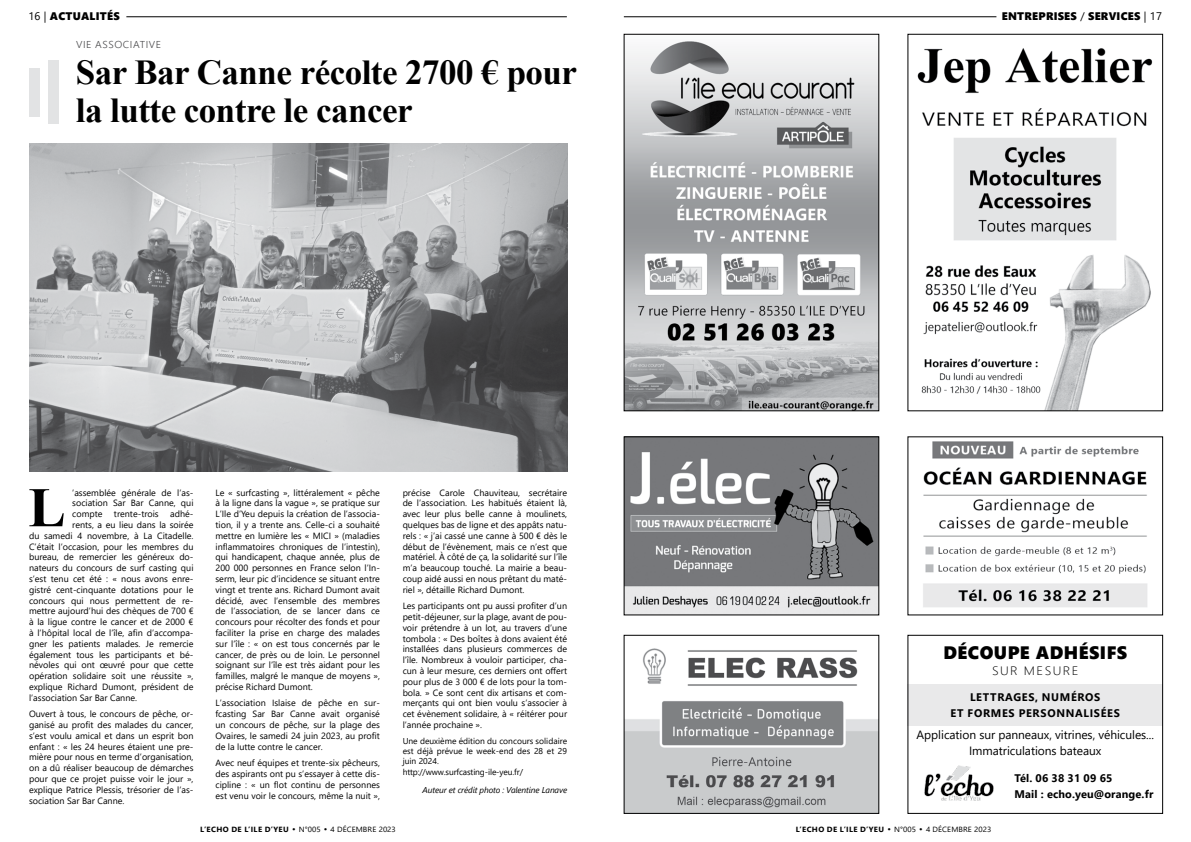
<style>
.page{position:relative;width:1191px;height:842px;background:#fff}
.page>*{position:absolute;margin:0;border:0;box-sizing:border-box;transform-origin:0 0}
.t1{font:700 56px "Times New Roman";color:#000}
.t2{font:700 35px/38px "Times New Roman";letter-spacing:-.015em;color:#000}
.t3{font:18px "Segoe UI Black";letter-spacing:.025em;color:#000}
.t4{font:300 12.2px "Segoe UI";color:#000;scale:1.1 1}
.t5{font:12px/15.8px "Segoe UI";letter-spacing:-.005em;color:#000;text-align:center}
.t6{font:700 11px/16.7px "Segoe UI";letter-spacing:.06em;color:#000;text-align:center}
.t7{font:700 11px/16px "Segoe UI";letter-spacing:.01em;color:#000}
.t8{font:11px "Segoe UI Black";letter-spacing:.02em;color:#000}
.t9{font:300 10px "Segoe UI";letter-spacing:.055em;color:#4d4d4f;scale:1.05 1}
.t10{font:9px/10.8px "Segoe UI";color:#000;text-align:justify}
.t11{font:8.5px/10.2px "Segoe UI";color:#000}
.t12{font:italic 8.5px "Segoe UI";letter-spacing:-.015em;color:#000}
.t13{font:700 7.5px "Segoe UI";letter-spacing:.045em;color:#000;scale:1.05 1}
.s1{font-family:"Segoe UI"}
.s2{font-weight:400}
</style>
<div class="page">
<hr style="left:624px;top:17px;width:372px;height:1px;background:#000">
<hr style="left:126px;top:17px;width:441px;height:1px;background:#000">
<img style="left:917px;top:48px;width:236px;height:361px">
<img style="left:626px;top:41px;width:251px;height:368px">
<div style="left:624px;top:34px;width:255px;height:377px;border:1px solid #000"></div>
<img style="left:626px;top:439px;width:251px;height:174px">
<div style="left:624px;top:437px;width:255px;height:178px;border:1px solid #000"></div>
<img style="left:626px;top:648px;width:251px;height:164px">
<div style="left:624px;top:635px;width:255px;height:179px;border:1px solid #000"></div>
<img style="left:923px;top:441px;width:225px;height:166px">
<div style="left:907px;top:684px;width:255px;height:42px;background:#e9e9ea"></div>
<div style="left:907px;top:635px;width:255px;height:179px;border:1px solid #000"></div>
<img style="left:924px;top:766px;width:70px;height:35px">
<div style="left:29px;top:68px;width:10px;height:48px;background:#e2e3e4"></div>
<div style="left:48px;top:61px;width:10px;height:63px;background:#e2e3e4"></div>
<img style="left:29px;top:144px;width:539px;height:327px">
<p class="t8" style="left:28px;top:8px;width:93px"><span class="s1">16 |</span> ACTUALITÉS</p>
<p class="t8" style="left:1002px;top:8px;width:162px">ENTREPRISES <span class="s1">/</span> SERVICES <span class="s1">| 17</span></p>
<p class="t9" style="left:76px;top:35px;width:32px">VIE ASSOCI</p>
<p class="t9" style="left:133px;top:35px;width:27px">ATIVE</p>
<h2 class="t2" style="left:76px;top:52px;width:503px">Sar Bar Canne récolte 2700 € pour la lutte contre le cancer</h2>
<h1 class="t1" style="left:28px;top:467px;width:39px">L</h1>
<p class="t10" style="left:215px;top:486px;width:166px">Le « surfcasting », littéralement « pêche à la ligne dans la vague », se pratique sur L’Ile d’Yeu depuis la création de l’associa&shy;tion, il y a trente ans. Celle-ci a souhaité mettre en lumière les « MICI » (maladies inflammatoires chroniques de l’intestin), qui handicapent, chaque année, plus de 200 000 personnes en France selon l’In&shy;serm, leur pic d’incidence se situant entre vingt et trente ans. Richard Dumont avait décidé, avec l’ensemble des membres de l’association, de se lancer dans ce concours pour récolter des fonds et pour faciliter la prise en charge des malades sur l’île : « on est tous concernés par le cancer, de près ou de loin. Le personnel soignant sur l’île est très aidant pour les familles, malgré le manque de moyens », précise Richard Dumont.</p>
<p class="t10" style="left:215px;top:697px;width:166px">L’association Islaise de pêche en sur&shy;fcasting Sar Bar Canne avait organisé un concours de pêche, sur la plage des Ovaires, le samedi 24 juin 2023, au profit de la lutte contre le cancer.</p>
<p class="t10" style="left:215px;top:757px;width:166px">Avec neuf équipes et trente-six pêcheurs, des aspirants ont pu s’essayer à cette dis&shy;cipline : « un flot continu de personnes est venu voir le concours, même la nuit »,</p>
<p class="t10" style="left:72px;top:486px;width:123px">’assemblée générale de l’as&shy;sociation Sar Bar Canne, qui compte</p>
<p class="t10" style="left:114px;top:508px;width:46px">trente-trois</p>
<p class="t10" style="left:170px;top:508px;width:25px">adhé-</p>
<p class="t10" style="left:72px;top:519px;width:123px">rents, a eu lieu dans la soirée</p>
<p class="t10" style="left:29px;top:529px;width:166px">du samedi 4 novembre, à La Citadelle.</p>
<p class="t10" style="left:29px;top:540px;width:166px">C’était l’occasion, pour les membres du</p>
<p class="t10" style="left:29px;top:551px;width:166px">bureau, de remercier les généreux do-</p>
<p class="t10" style="left:29px;top:562px;width:166px">nateurs du concours de surf casting qui</p>
<p class="t10" style="left:29px;top:573px;width:166px">s’est tenu cet été : « nous avons enre-</p>
<p class="t10" style="left:29px;top:583px;width:166px">gistré cent-cinquante dotations pour le</p>
<p class="t10" style="left:29px;top:594px;width:166px">concours qui nous permettent de re-</p>
<p class="t10" style="left:29px;top:605px;width:166px">mettre aujourd’hui des chèques de 700 €</p>
<p class="t10" style="left:29px;top:616px;width:166px">à la ligue contre le cancer et de 2000 €</p>
<p class="t10" style="left:29px;top:627px;width:166px">à l’hôpital local de l’île, afin d’accompa-</p>
<p class="t10" style="left:29px;top:637px;width:166px">gner les patients malades. Je remercie</p>
<p class="t10" style="left:29px;top:648px;width:166px">également tous les participants et bé-</p>
<p class="t10" style="left:29px;top:659px;width:166px">névoles qui ont œuvré pour que cette</p>
<p class="t10" style="left:29px;top:670px;width:166px">opération solidaire soit une réussite »,</p>
<p class="t10" style="left:29px;top:681px;width:166px">explique Richard Dumont, président de</p>
<p class="t10" style="left:29px;top:691px;width:109px">l’association Sar Bar Canne.</p>
<p class="t10" style="left:29px;top:708px;width:166px">Ouvert à tous, le concours de pêche, or&shy;ganisé au profit des malades du cancer, s’est voulu amical et dans un esprit bon enfant : « les 24 heures étaient une pre&shy;mière pour nous en terme d’organisation, on a dû réaliser beaucoup de démarches pour que ce projet puisse voir le jour », explique Patrice Plessis, trésorier de l’as&shy;sociation Sar Bar Canne.</p>
<p class="t10" style="left:403px;top:486px;width:166px">précise Carole Chauviteau, secrétaire de l’association. Les habitués étaient là, avec leur plus belle canne à moulinets, quelques bas de ligne et des appâts natu&shy;rels : « j’ai cassé une canne à 500 € dès le début de l’évènement, mais ce n’est que matériel. À côté de ça, la solidarité sur l’île m’a beaucoup touché. La mairie a beau&shy;coup aidé aussi en nous prêtant du maté&shy;riel », détaille Richard Dumont.</p>
<p class="t10" style="left:403px;top:600px;width:166px">Les participants ont pu aussi profiter d’un petit-déjeuner, sur la plage, avant de pou&shy;voir prétendre à un lot, au travers d’une tombola : « Des boîtes à dons avaient été installées dans plusieurs commerces de l’île. Nombreux à vouloir participer, cha&shy;cun à leur mesure, ces derniers ont offert pour plus de 3 000 € de lots pour la tom&shy;bola. » Ce sont cent dix artisans et com&shy;merçants qui ont bien voulu s’associer à cet évènement solidaire, à « réitérer pour l’année prochaine ».</p>
<p class="t11" style="left:403px;top:735px;width:166px">Une deuxième édition du concours solidaire est déjà prévue le week-end des 28 et 29 juin 2024.<br>http://www.surfcasting-ile-yeu.fr/</p>
<p class="t12" style="left:422px;top:782px;width:146px">Auteur et crédit photo : Valentine Lanave</p>
<p class="t13" style="left:200px;top:822px;width:188px">L’ECHO DE L’ILE D’YEU • <span class="s2">N°005</span> • <span class="s2">4 DÉCEMBRE 2023</span></p>
<h3 class="t3" style="left:943px;top:639px;width:185px">DÉCOUPE ADH ÉSIFS</h3>
<h3 class="t4" style="left:992px;top:659px;width:9px">SUR</h3>
<h3 class="t4" style="left:1023px;top:659px;width:9px">MESURE</h3>
<p class="t6" style="left:950px;top:687px;width:171px">LETTRAGES, NUMÉROS<br>ET FORMES PERSONNALISÉES</p>
<h3 class="t5" style="left:916px;top:726px;width:239px">Application sur panneaux, vitrines, véhicules...<br>Immatriculations bateaux</h3>
<p class="t13" style="left:796px;top:822px;width:188px">L’ECHO DE L’ILE D’YEU • <span class="s2">N°005</span> • <span class="s2">4 DÉCEMBRE 2023</span></p>
<p class="t7" style="left:1014px;top:769px;width:140px">TÉL. 06 38 31 09 65<br>MAIL : ECHO.YEU@ORANGE.FR</p>
</div>
